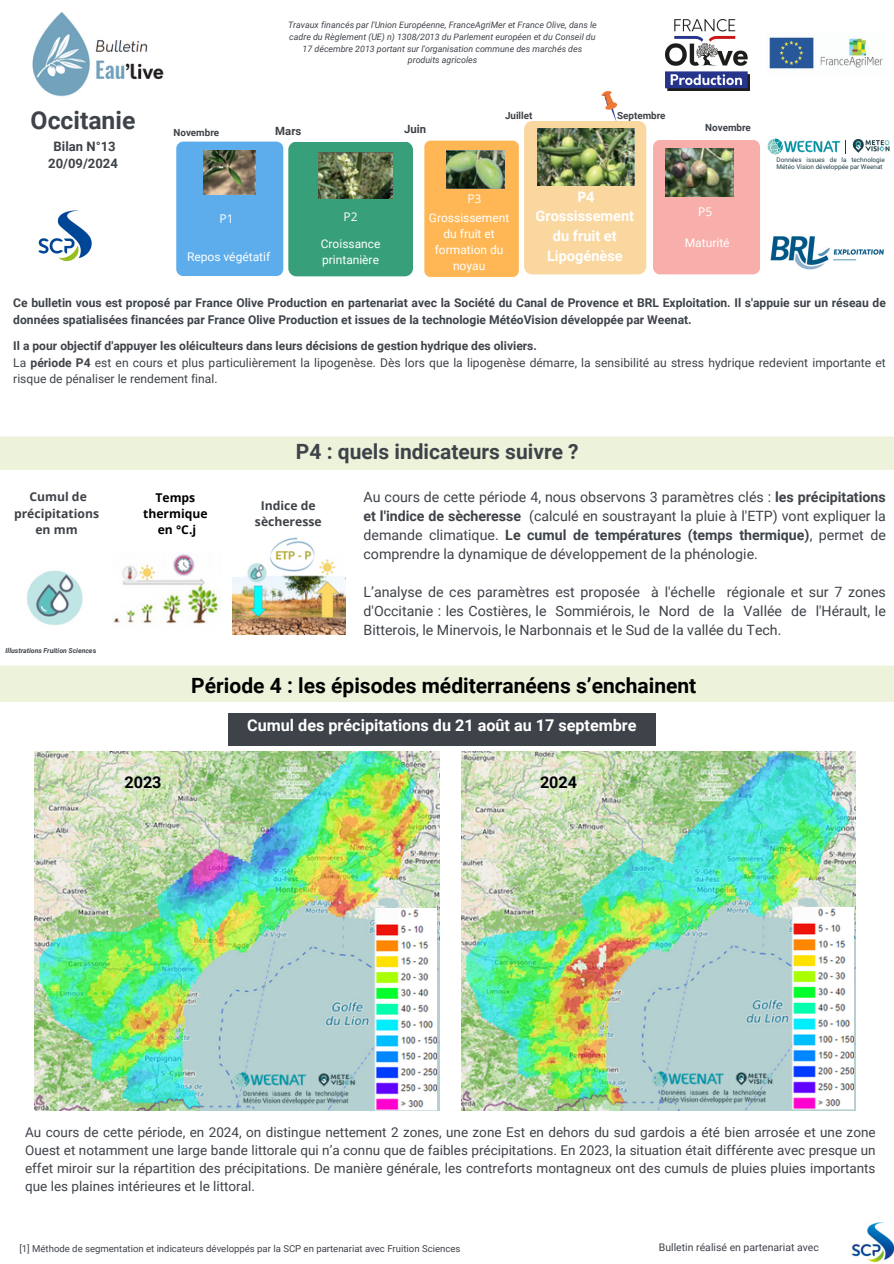
<style>
.page{position:relative;width:894px;height:1264px;background:#fff}
.page>*{position:absolute;margin:0;border:0;box-sizing:border-box;transform-origin:0 0}
.t1{font:700 24.75px "Roboto";color:#3e4349}
.t2{font:700 21px "Roboto";color:#000}
.t3{font:700 21px "Roboto";color:#3e4349}
.t4{font:700 16.2px "Roboto";color:#fff}
.t5{font:700 16.2px "Roboto";color:#000}
.t6{font:700 14.55px/20.2px "Roboto";color:#fff;text-align:center}
.t7{font:700 14.55px "Open Sans";color:#fff}
.t8{font:14.25px/18.9px "Roboto";color:#3e4349;text-align:justify}
.t9{font:13.5px/18px "Roboto";color:#3e4349;text-align:justify}
.t10{font:700 13.05px "Roboto";color:#3e4349}
.t11{font:700 12.15px/16.5px "Roboto";color:#3e4349}
.t12{font:12.15px/16.5px "Roboto";color:#3e4349}
.t13{font:700 12.15px/16.2px "Open Sans";color:#3e4349;text-align:center}
.t14{font:700 12.15px "Open Sans";color:#000}
.t15{font:12px/16px "Roboto";color:#fff}
.t16{font:12px "Open Sans";color:#fff}
.t17{font:700 11.4px "Roboto";color:#3e4349}
.t18{font:10.5px "Roboto";color:#3e4349}
.t19{font:700 9.9px "Roboto";color:#3e4349}
.t20{font:9.6px "Roboto";color:#3e4349}
.t21{font:italic 8.85px/11.9px "Roboto";color:#3e4349;text-align:center}
.t22{font:italic 700 6.9px "Roboto";color:#3e4349}
.t23{font:6.45px/6.9px "Roboto";color:#1e3e47}
.s1{font-weight:700}
.s2{font-style:normal}
</style>
<div class="page">
<img style="left:851px;top:1222px;width:42px;height:41px">
<img style="left:32px;top:12px;width:132px;height:85px">
<img style="left:38px;top:210px;width:54px;height:52px">
<img style="left:769px;top:37px;width:114px;height:32px">
<div style="left:0;top:671px;width:893px;height:31px;background:#ecf3da"></div>
<svg style="left:0;top:665px;width:893px;height:6px"></svg>
<img style="left:767px;top:138px;width:74px;height:17px">
<img style="left:852px;top:139px;width:38px;height:14px">
<svg style="left:845px;top:141px;width:1px;height:13px"></svg>
<img style="left:665px;top:20px;width:83px;height:71px">
<img style="left:35px;top:751px;width:404px;height:359px">
<div style="left:228px;top:713px;width:427px;height:32px;background:#3e4349"></div>
<div style="left:0;top:442px;width:893px;height:28px;background:#ecf3da"></div>
<svg style="left:0;top:436px;width:893px;height:6px"></svg>
<svg style="left:601px;top:91px;width:16px;height:30px"></svg>
<div style="left:176px;top:142px;width:107px;height:134px;background:#5dadec;border-radius:7px"></div>
<img style="left:204px;top:150px;width:51px;height:44px">
<div style="left:424px;top:141px;width:94px;height:136px;background:#feb754;border-radius:6px"></div>
<img style="left:446px;top:150px;width:58px;height:39px">
<div style="left:652px;top:140px;width:107px;height:134px;background:#f8afab;border-radius:7px"></div>
<img style="left:665px;top:148px;width:68px;height:48px">
<div style="left:288px;top:142px;width:125px;height:134px;background:#379f7a;border-radius:8px"></div>
<img style="left:318px;top:152px;width:75px;height:46px">
<div style="left:524px;top:121px;width:122px;height:153px;background:#fbd7a0;border-radius:8px"></div>
<img style="left:537px;top:128px;width:97px;height:57px">
<img style="left:26px;top:570px;width:57px;height:55px">
<img style="left:233px;top:537px;width:112px;height:97px">
<img style="left:113px;top:554px;width:108px;height:70px">
<img style="left:226px;top:908px;width:210px;height:202px">
<img style="left:461px;top:751px;width:394px;height:359px">
<img style="left:644px;top:907px;width:209px;height:202px">
<img style="left:770px;top:236px;width:114px;height:34px">
<p class="t1" style="left:31px;top:106px;width:106px">Occitanie</p>
<h2 class="t10" style="left:54px;top:139px;width:64px">Bilan N°13</h2>
<p class="t10" style="left:48px;top:156px;width:71px">20/09/2024</p>
<p class="t21" style="left:288px;top:19px;width:310px">Travaux financés par l'Union Européenne, FranceAgriMer et France Olive, dans le cadre du Règlement (UE) n) 1308/2013 du Parlement européen et du Conseil du 17 décembre 2013 portant sur l'organisation commune des marchés des produits agricoles</p>
<h6 class="t19" style="left:173px;top:126px;width:47px">Novembre</h6>
<p class="t17" style="left:404px;top:122px;width:23px">Juin</p>
<p class="t17" style="left:275px;top:125px;width:28px">Mars</p>
<p class="t19" style="left:505px;top:109px;width:29px">Juillet</p>
<p class="t19" style="left:617px;top:109px;width:50px">Septembre</p>
<h1 class="t19" style="left:705px;top:122px;width:47px">Novembre</h1>
<p class="t16" style="left:219px;top:210px;width:16px">P1</p>
<h1 class="t15" style="left:187px;top:249px;width:85px">Repos végétatif</h1>
<p class="t16" style="left:343px;top:208px;width:16px">P2</p>
<h1 class="t15" style="left:321px;top:236px;width:61px">Croissance printanière</h1>
<p class="t16" style="left:467px;top:190px;width:16px">P3</p>
<p class="t15" style="left:429px;top:210px;width:82px;text-align:center">Grossissement du fruit et formation du noyau</p>
<p class="t7" style="left:577px;top:187px;width:19px">P4</p>
<p class="t6" style="left:535px;top:205px;width:100px">Grossissement du fruit et<br>Lipogénèse</p>
<p class="t16" style="left:698px;top:203px;width:16px">P5</p>
<p class="t15" style="left:684px;top:235px;width:46px">Maturité</p>
<p class="t23" style="left:776px;top:157px;width:110px">Données issues de la technologie<br>Météo Vision développée par Weenat</p>
<h5 class="t11" style="left:13px;top:295px;width:873px">Ce bulletin vous est proposé par France Olive Production en partenariat avec la Société du Canal de Provence et BRL Exploitation. Il s'appuie sur un réseau de données spatialisées financées par France Olive Production et issues de la technologie MétéoVision développée par Weenat.</h5>
<p class="t11" style="left:13px;top:338px;width:525px">Il a pour objectif d'appuyer les oléiculteurs dans leurs décisions de gestion hydrique des oliviers.</p>
<h1 class="t12" style="left:13px;top:354px;width:873px">La <span class="s1">période P4</span> est en cours et plus particulièrement la lipogenèse. Dès lors que la lipogenèse démarre, la sensibilité au stress hydrique redevient importante et risque de pénaliser le rendement final.</h1>
<p class="t13" style="left:14px;top:488px;width:86px">Cumul de précipitations</p>
<h6 class="t13" style="left:35px;top:521px;width:44px">en mm</h6>
<h5 class="t22" style="left:6px;top:646px;width:92px">Illustrations Fruition Science<span class="s2">s</span></h5>
<p class="t14" style="left:155px;top:489px;width:41px">Temps</p>
<h6 class="t14" style="left:143px;top:505px;width:66px">thermique</h6>
<p class="t14" style="left:158px;top:521px;width:40px">en °C.j</p>
<p class="t3" style="left:296px;top:439px;width:284px">P4 : quels indicateurs suivre ?</p>
<p class="t13" style="left:255px;top:497px;width:68px">Indice de sècheresse</p>
<p class="t8" style="left:363px;top:487px;width:523px">Au cours de cette période 4, nous observons 3 paramètres clés : <span class="s1">les précipitations et l'indice de sècheresse</span> (calculé en soustrayant la pluie à l'ETP) vont expliquer la demande climatique. <span class="s1">Le cumul de températures (temps thermique)</span>, permet de comprendre la dynamique de développement de la phénologie.</p>
<p class="t8" style="left:363px;top:582px;width:523px">L’analyse de ces paramètres est proposée à l'échelle régionale et sur 7 zones d'Occitanie : les Costières, le Sommiérois, le Nord de la Vallée de l'Hérault, le Bitterois, le Minervois, le Narbonnais et le Sud de la vallée du Tech.</p>
<h2 class="t2" style="left:191px;top:673px;width:506px">Période 4 : les épisodes méditerranéens s’enchainent</h2>
<p class="t4" style="left:247px;top:716px;width:391px">Cumul des précipitations du 21 août au 17 septembre</p>
<h5 class="t5" style="left:124px;top:772px;width:39px">2023</h5>
<p class="t5" style="left:540px;top:772px;width:39px">2024</p>
<p class="t9" style="left:25px;top:1122px;width:851px">Au cours de cette période, en 2024, on distingue nettement 2 zones, une zone Est en dehors du sud gardois a été bien arrosée et une zone Ouest et notamment une large bande littorale qui n’a connu que de faibles précipitations. En 2023, la situation était différente avec presque un effet miroir sur la répartition des précipitations. De manière générale, les contreforts montagneux ont des cumuls de pluies pluies importants que les plaines intérieures et le littoral.</p>
<p class="t20" style="left:19px;top:1243px;width:442px">[1] Méthode de segmentation et indicateurs développés par la SCP en partenariat avec Fruition Sciences</p>
<h2 class="t18" style="left:658px;top:1241px;width:161px">Bulletin réalisé en partenariat avec</h2>
</div>
